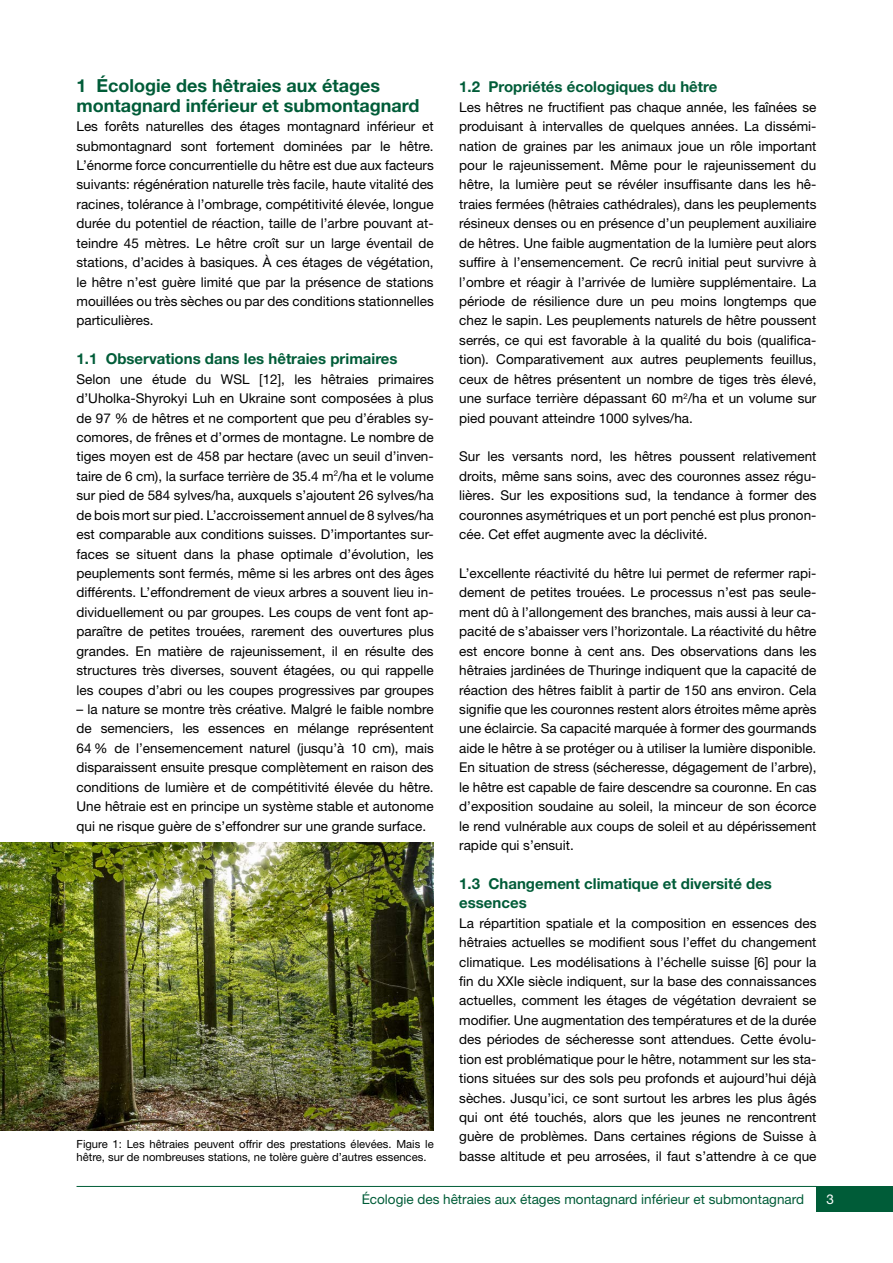
<style>
.page{position:relative;width:893px;height:1263px;background:#fff}
.page>*{position:absolute;margin:0;border:0;box-sizing:border-box;transform-origin:0 0}
.t1{font:700 18px/19.4px "Helvetica Neue LT Std";color:#005c38}
.t2{font:700 15px/19.4px "Helvetica Neue LT Std";color:#005c38}
.t3{font:13.5px/19.5px "Helvetica Neue LT Std";color:#000;text-align:justify}
.t4{font:13.5px "Helvetica Neue LT Std";color:#005c38}
.t5{font:13.5px "Helvetica Neue LT Std";color:#fff}
.t6{font:11.25px/13.5px "Helvetica Neue LT Std";color:#000}
</style>
<div class="page">
<div style="left:816px;top:1186px;width:77px;height:26px;background:#005c38"></div>
<hr style="left:77px;top:1186px;width:739px;height:1px;background:#005c38">
<img style="left:0;top:842px;width:434px;height:288px">
<h1 class="t1" style="left:77px;top:76px;width:344px">1 Écologie des hêtraies aux étages montagnard inférieur et submontagnard</h1>
<p class="t3" style="left:77px;top:116px;width:359px">Les forêts naturelles des étages montagnard inférieur et submontagnard sont fortement dominées par le hêtre.<br>L’énorme force concurrentielle du hêtre est due aux facteurs suivants: régénération naturelle très facile, haute vitalité des racines, tolérance à l’ombrage, compétitivité élevée, longue durée du potentiel de réaction, taille de l’arbre pouvant at&shy;teindre 45 mètres. Le hêtre croît sur un large éventail de stations, d’acides à basiques. À ces étages de végétation, le hêtre n’est guère limité que par la présence de stations mouillées ou très sèches ou par des conditions stationnelles particulières.</p>
<p class="t2" style="left:77px;top:349px;width:323px">1.1 Observations dans les hêtraies primaires</p>
<p class="t3" style="left:77px;top:369px;width:359px">Selon une étude du WSL [12], les hêtraies primaires d’Uholka-Shyrokyi Luh en Ukraine sont composées à plus de 97 % de hêtres et ne comportent que peu d’érables sy&shy;comores, de frênes et d’ormes de montagne. Le nombre de tiges moyen est de 458 par hectare (avec un seuil d’inven&shy;taire de 6 cm), la surface terrière de 35.4 m<sup>2</sup>/ha et le volume sur pied de 584 sylves/ha, auxquels s’ajoutent 26 sylves/ha de bois mort sur pied. L’accroissement annuel de 8 sylves/ha est comparable aux conditions suisses. D’importantes sur&shy;faces se situent dans la phase optimale d’évolution, les peuplements sont fermés, même si les arbres ont des âges différents. L’effondrement de vieux arbres a souvent lieu in&shy;dividuellement ou par groupes. Les coups de vent font ap&shy;paraître de petites trouées, rarement des ouvertures plus grandes. En matière de rajeunissement, il en résulte des structures très diverses, souvent étagées, ou qui rappelle les coupes d’abri ou les coupes progressives par groupes</p>
<p class="t3" style="left:77px;top:699px;width:359px">– la nature se montre très créative. Malgré le faible nombre de semenciers, les essences en mélange représentent 64 % de l’ensemencement naturel (jusqu’à 10 cm), mais disparaissent ensuite presque complètement en raison des conditions de lumière et de compétitivité élevée du hêtre.<br>Une hêtraie est en principe un système stable et autonome qui ne risque guère de s’effondrer sur une grande surface.</p>
<p class="t6" style="left:77px;top:1136px;width:359px">Figure 1: Les hêtraies peuvent offrir des prestations élevées. Mais le hêtre, sur de nombreuses stations, ne tolère guère d’autres essences.</p>
<p class="t2" style="left:459px;top:77px;width:260px">1.2 Propriétés écologiques du hêtre</p>
<p class="t3" style="left:459px;top:97px;width:359px">Les hêtres ne fructifient pas chaque année, les faînées se produisant à intervalles de quelques années. La dissémi&shy;nation de graines par les animaux joue un rôle important pour le rajeunissement. Même pour le rajeunissement du hêtre, la lumière peut se révéler insuffisante dans les hê&shy;traies fermées (hêtraies cathédrales), dans les peuplements résineux denses ou en présence d’un peuplement auxiliaire de hêtres. Une faible augmentation de la lumière peut alors suffire à l’ensemencement. Ce recrû initial peut survivre à l’ombre et réagir à l’arrivée de lumière supplémentaire. La période de résilience dure un peu moins longtemps que chez le sapin. Les peuplements naturels de hêtre poussent serrés, ce qui est favorable à la qualité du bois (qualifica&shy;tion). Comparativement aux autres peuplements feuillus, ceux de hêtres présentent un nombre de tiges très élevé, une surface terrière dépassant 60 m<sup>2</sup>/ha et un volume sur pied pouvant atteindre 1000 sylves/ha.</p>
<p class="t3" style="left:459px;top:447px;width:359px">Sur les versants nord, les hêtres poussent relativement droits, même sans soins, avec des couronnes assez régu&shy;lières. Sur les expositions sud, la tendance à former des couronnes asymétriques et un port penché est plus pronon&shy;cée. Cet effet augmente avec la déclivité.</p>
<p class="t3" style="left:459px;top:563px;width:359px">L’excellente réactivité du hêtre lui permet de refermer rapi&shy;dement de petites trouées. Le processus n’est pas seule&shy;ment dû à l’allongement des branches, mais aussi à leur ca&shy;pacité de s’abaisser vers l’horizontale. La réactivité du hêtre est encore bonne à cent ans. Des observations dans les hêtraies jardinées de Thuringe indiquent que la capacité de réaction des hêtres faiblit à partir de 150 ans environ. Cela signifie que les couronnes restent alors étroites même après une éclaircie. Sa capacité marquée à former des gourmands aide le hêtre à se protéger ou à utiliser la lumière disponible.<br>En situation de stress (sécheresse, dégagement de l’arbre), le hêtre est capable de faire descendre sa couronne. En cas d’exposition soudaine au soleil, la minceur de son écorce le rend vulnérable aux coups de soleil et au dépérissement rapide qui s’ensuit.</p>
<p class="t2" style="left:459px;top:873px;width:314px">1.3 Changement climatique et diversité des essences</p>
<p class="t3" style="left:459px;top:913px;width:359px">La répartition spatiale et la composition en essences des hêtraies actuelles se modifient sous l’effet du changement climatique. Les modélisations à l’échelle suisse [6] pour la fin du XXIe siècle indiquent, sur la base des connaissances actuelles, comment les étages de végétation devraient se modifier. Une augmentation des températures et de la durée des périodes de sécheresse sont attendues. Cette évolu&shy;tion est problématique pour le hêtre, notamment sur les sta&shy;tions situées sur des sols peu profonds et aujourd’hui déjà sèches. Jusqu’ici, ce sont surtout les arbres les plus âgés qui ont été touchés, alors que les jeunes ne rencontrent guère de problèmes. Dans certaines régions de Suisse à basse altitude et peu arrosées, il faut s’attendre à ce que</p>
<p class="t4" style="left:362px;top:1191px;width:444px">Écologie des hêtraies aux étages montagnard inférieur et submontagnard</p>
<p class="t5" style="left:827px;top:1191px;width:9px">3</p>
</div>
